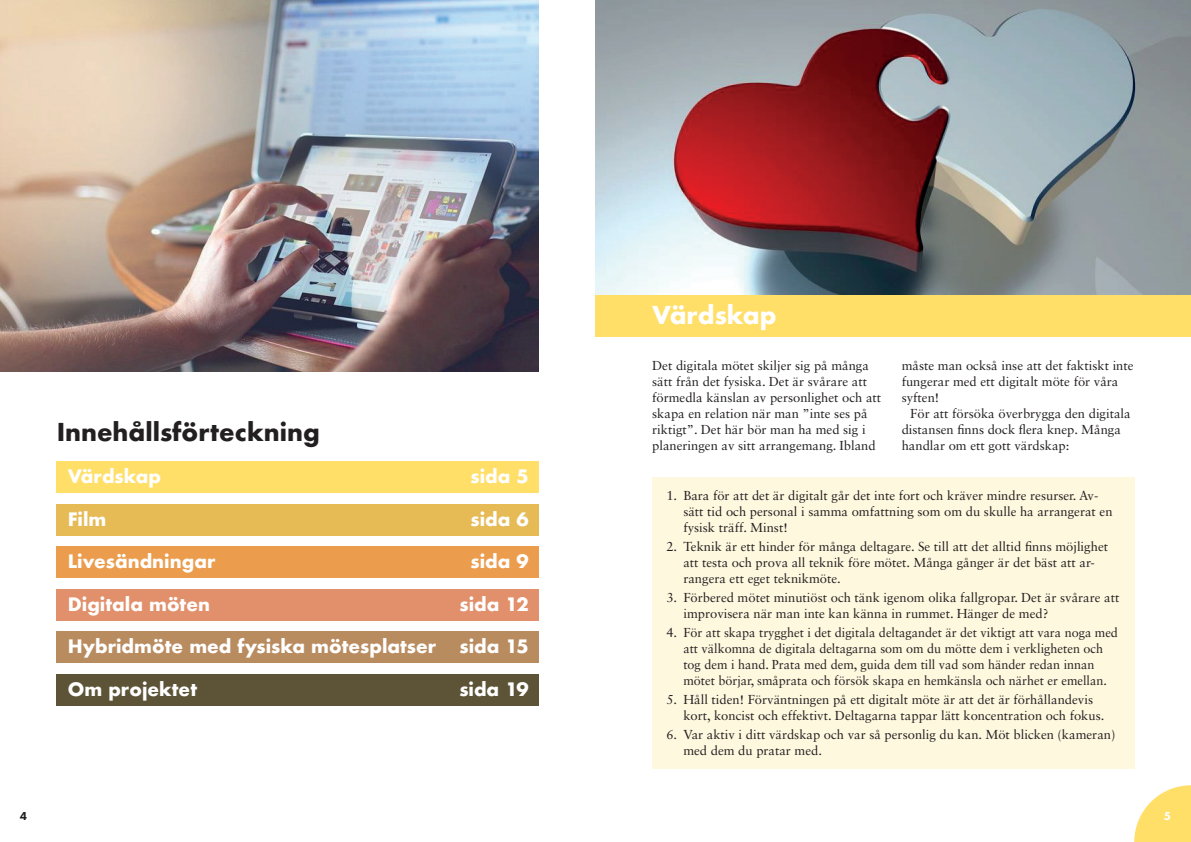
<style>
.page{position:relative;width:1191px;height:842px;background:#fff}
.page>*{position:absolute;margin:0;border:0;box-sizing:border-box;transform-origin:0 0}
.t1{font:700 24px "Futura";color:#231f20}
.t2{font:700 24px "Futura";color:#fff}
.t3{font:700 18px "Futura";color:#fff}
.t4{font:13px/16px "Sabon LT Std";color:#231f20}
.t5{font:800 12px "Futura PT";color:#231f20}
.t6{font:800 12px "Futura PT";color:#fff}
</style>
<div class="page">
<svg style="left:1134px;top:785px;width:57px;height:57px"></svg>
<img style="left:0;top:0;width:539px;height:371px">
<div style="left:57px;top:461px;width:482px;height:32px;background:#ffdf68"></div>
<div style="left:57px;top:504px;width:482px;height:31px;background:#e6ba55"></div>
<div style="left:57px;top:546px;width:482px;height:32px;background:#eb9c4d"></div>
<div style="left:57px;top:589px;width:482px;height:31px;background:#e1906b"></div>
<div style="left:57px;top:631px;width:482px;height:32px;background:#b98c60"></div>
<div style="left:57px;top:674px;width:482px;height:31px;background:#5d5437"></div>
<div style="left:595px;top:294px;width:596px;height:43px;background:#ffdf68"></div>
<img style="left:595px;top:0;width:596px;height:294px">
<div style="left:652px;top:477px;width:482px;height:291px;background:#fef8df"></div>
<h1 class="t1" style="left:57px;top:414px;width:265px">Innehållsförteckning</h1>
<h2 class="t3" style="left:68px;top:463px;width:95px">Värdskap</h2>
<h2 class="t3" style="left:470px;top:463px;width:60px">sida 5</h2>
<h2 class="t3" style="left:68px;top:506px;width:40px">Film</h2>
<h2 class="t3" style="left:470px;top:506px;width:60px">sida 6</h2>
<h2 class="t3" style="left:68px;top:548px;width:149px">Livesändningar</h2>
<h2 class="t3" style="left:470px;top:548px;width:60px">sida 9</h2>
<h2 class="t3" style="left:68px;top:591px;width:144px">Digitala möten</h2>
<h2 class="t3" style="left:459px;top:591px;width:71px">sida 12</h2>
<h2 class="t3" style="left:68px;top:633px;width:370px">Hybridmöte med fysiska mötesplatser</h2>
<h2 class="t3" style="left:459px;top:633px;width:71px">sida 15</h2>
<h2 class="t3" style="left:68px;top:676px;width:131px">Om projektet</h2>
<h2 class="t3" style="left:459px;top:676px;width:71px">sida 19</h2>
<h1 class="t2" style="left:652px;top:298px;width:126px">Värdskap</h1>
<p class="t4" style="left:652px;top:358px;width:230px">Det digitala mötet skiljer sig på många sätt från det fysiska. Det är svårare att förmedla känslan av personlighet och att skapa en relation när man ”inte ses på riktigt”. Det här bör man ha med sig i planeringen av sitt arrangemang. Ibland</p>
<p class="t4" style="left:901px;top:358px;width:233px">måste man också inse att det faktiskt inte fungerar med ett digitalt möte för våra syften!</p>
<p class="t4" style="left:901px;top:406px;width:230px;text-indent:9px">För att försöka överbrygga den digitala distansen finns dock flera knep. Många handlar om ett gott värdskap:</p>
<p class="t4" style="left:683px;top:488px;width:431px;text-indent:-17px">1. Bara för att det är digitalt går det inte fort och kräver mindre resurser. Av&shy;sätt tid och personal i samma omfattning som om du skulle ha arrangerat en fysisk träff. Minst!</p>
<p class="t4" style="left:683px;top:538px;width:426px;text-indent:-17px">2. Teknik är ett hinder för många deltagare. Se till att det alltid finns möjlighet att testa och prova all teknik före mötet. Många gånger är det bäst att ar&shy;rangera ett eget teknikmöte.</p>
<p class="t4" style="left:683px;top:589px;width:437px;text-indent:-17px">3. Förbered mötet minutiöst och tänk igenom olika fallgropar. Det är svårare att improvisera när man inte kan känna in rummet. Hänger de med?</p>
<p class="t4" style="left:666px;top:624px;width:453px;text-align:center">4. För att skapa trygghet i det digitala deltagandet är det viktigt att vara noga med att välkomna de digitala deltagarna som om du mötte dem i verkligheten och<br>tog dem i hand. Prata med dem, guida dem till vad som händer redan innan<br>mötet börjar, småprata och försök skapa en hemkänsla och närhet er emellan.</p>
<p class="t4" style="left:683px;top:691px;width:422px;text-indent:-17px">5. Håll tiden! Förväntningen på ett digitalt möte är att det är förhållandevis kort, koncist och effektivt. Deltagarna tappar lätt koncentration och fokus.</p>
<p class="t4" style="left:683px;top:726px;width:433px;text-indent:-17px">6. Var aktiv i ditt värdskap och var så personlig du kan. Möt blicken (kameran) med dem du pratar med.</p>
<p class="t5" style="left:20px;top:808px;width:9px">4</p>
<p class="t6" style="left:1164px;top:808px;width:9px">5</p>
</div>
